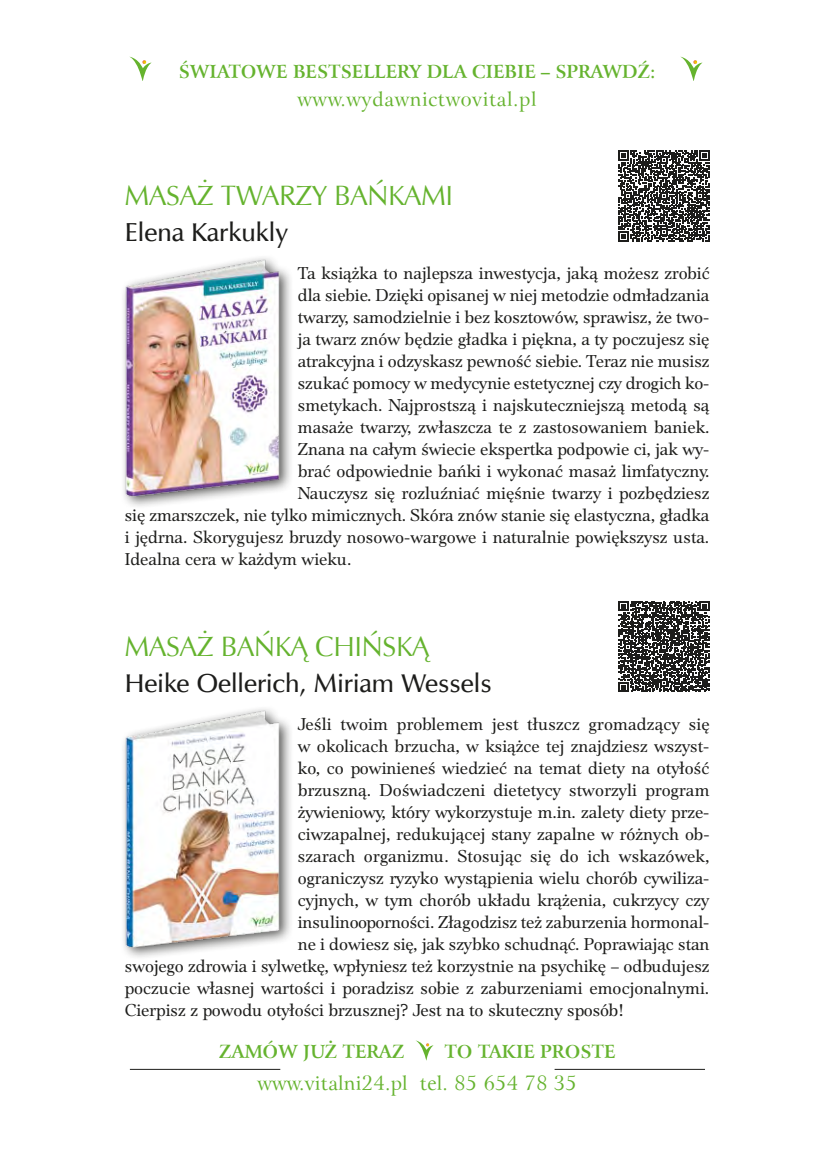
<style>
.page{position:relative;width:823px;height:1163px;background:#fff}
.page>*{position:absolute;margin:0;border:0;box-sizing:border-box;transform-origin:0 0}
.t1{font:28px "Zapf Humnst EU";letter-spacing:-.01em;color:#65b32e}
.t2{font:26px "Zapf Humnst Dm EU";color:#1d1d1b}
.t3{font:20px "Arrus EU";letter-spacing:.02em;color:#65b32e}
.t4{font:18px "Platea TTEFN";color:#1d1d1b}
.t5{font:700 18px "Arrus EU";color:#65b32e}
</style>
<div class="page">
<div style="left:120px;top:255px;width:173px;height:254px;background:#1d1d1b;opacity:.75"></div>
<img style="left:125px;top:259px;width:155px;height:237px">
<div style="left:120px;top:705px;width:173px;height:255px;background:#1d1d1b;opacity:.75"></div>
<img style="left:125px;top:710px;width:155px;height:237px">
<svg style="left:618px;top:601px;width:91px;height:91px"></svg>
<svg style="left:618px;top:151px;width:91px;height:90px"></svg>
<svg style="left:681px;top:57px;width:21px;height:24px"></svg>
<svg style="left:130px;top:57px;width:21px;height:24px"></svg>
<svg style="left:416px;top:1040px;width:17px;height:19px"></svg>
<hr style="left:130px;top:1068px;width:150px;height:1px;background:#1d1d1b">
<hr style="left:554px;top:1068px;width:150px;height:1px;background:#1d1d1b">
<p class="t5" style="left:179px;top:60px;width:478px">ŚWIATOWE BESTSELLERY DLA CIEBIE – SPRAWDŹ:</p>
<p class="t3" style="left:297px;top:86px;width:240px">www.wydawnictwovital.pl</p>
<h1 class="t1" style="left:125px;top:178px;width:330px">MASAŻ TWARZY BAŃKAMI</h1>
<h2 class="t2" style="left:125px;top:216px;width:165px">Elena Karkukly</h2>
<p class="t4" style="left:298px;top:263px;width:413px">Ta książka to najlepsza inwestycja, jaką możesz zrobić</p>
<p class="t4" style="left:298px;top:285px;width:413px">dla siebie. Dzięki opisanej w niej metodzie odmładzania</p>
<p class="t4" style="left:298px;top:307px;width:413px">twarzy, samodzielnie i bez kosztowów, sprawisz, że two-</p>
<p class="t4" style="left:298px;top:329px;width:413px">ja twarz znów będzie gładka i piękna, a ty poczujesz się</p>
<p class="t4" style="left:298px;top:351px;width:413px">atrakcyjna i odzyskasz pewność siebie. Teraz nie musisz</p>
<p class="t4" style="left:298px;top:373px;width:413px">szukać pomocy w medycynie estetycznej czy drogich ko-</p>
<p class="t4" style="left:298px;top:395px;width:413px">smetykach. Najprostszą i najskuteczniejszą metodą są</p>
<p class="t4" style="left:298px;top:417px;width:413px">masaże twarzy, zwłaszcza te z zastosowaniem baniek.</p>
<p class="t4" style="left:298px;top:439px;width:413px">Znana na całym świecie ekspertka podpowie ci, jak wy-</p>
<p class="t4" style="left:298px;top:461px;width:413px">brać odpowiednie bańki i wykonać masaż limfatyczny.</p>
<p class="t4" style="left:298px;top:483px;width:413px">Nauczysz się rozluźniać mięśnie twarzy i pozbędziesz</p>
<p class="t4" style="left:125px;top:505px;width:585px">się zmarszczek, nie tylko mimicznych. Skóra znów stanie się elastyczna, gładka</p>
<p class="t4" style="left:125px;top:527px;width:585px">i jędrna. Skorygujesz bruzdy nosowo-wargowe i naturalnie powiększysz usta.</p>
<p class="t4" style="left:125px;top:549px;width:228px">Idealna cera w każdym wieku.</p>
<h1 class="t1" style="left:125px;top:629px;width:306px">MASAŻ BAŃKĄ CHIŃSKĄ</h1>
<h2 class="t2" style="left:125px;top:667px;width:368px">Heike Oellerich, Miriam Wessels</h2>
<p class="t4" style="left:298px;top:714px;width:413px">Jeśli twoim problemem jest tłuszcz gromadzący się</p>
<p class="t4" style="left:298px;top:736px;width:413px">w okolicach brzucha, w książce tej znajdziesz wszyst-</p>
<p class="t4" style="left:298px;top:758px;width:413px">ko, co powinieneś wiedzieć na temat diety na otyłość</p>
<p class="t4" style="left:298px;top:780px;width:413px">brzuszną. Doświadczeni dietetycy stworzyli program</p>
<p class="t4" style="left:298px;top:802px;width:413px">żywieniowy, który wykorzystuje m.in. zalety diety prze-</p>
<p class="t4" style="left:298px;top:824px;width:413px">ciwzapalnej, redukującej stany zapalne w różnych ob-</p>
<p class="t4" style="left:298px;top:846px;width:413px">szarach organizmu. Stosując się do ich wskazówek,</p>
<p class="t4" style="left:298px;top:868px;width:413px">ograniczysz ryzyko wystąpienia wielu chorób cywiliza-</p>
<p class="t4" style="left:298px;top:890px;width:412px">cyjnych, w tym chorób układu krążenia, cukrzycy czy</p>
<p class="t4" style="left:298px;top:912px;width:413px">insulinooporności. Złagodzisz też zaburzenia hormonal-</p>
<p class="t4" style="left:298px;top:934px;width:413px">ne i dowiesz się, jak szybko schudnąć. Poprawiając stan</p>
<p class="t4" style="left:125px;top:956px;width:585px">swojego zdrowia i sylwetkę, wpłyniesz też korzystnie na psychikę – odbudujesz</p>
<p class="t4" style="left:125px;top:978px;width:585px">poczucie własnej wartości i poradzisz sobie z zaburzeniami emocjonalnymi.</p>
<p class="t4" style="left:125px;top:1000px;width:500px">Cierpisz z powodu otyłości brzusznej? Jest na to skuteczny sposób!</p>
<p class="t5" style="left:219px;top:1040px;width:137px">ZAMÓW JUŻ TERA</p>
<p class="t5" style="left:391px;top:1040px;width:14px">Z</p>
<p class="t5" style="left:444px;top:1040px;width:109px">TO TAKIEPROSTE</p>
<p class="t3" style="left:257px;top:1070px;width:320px">www.vitalni24.pl tel. 85 654 78 35</p>
</div>
